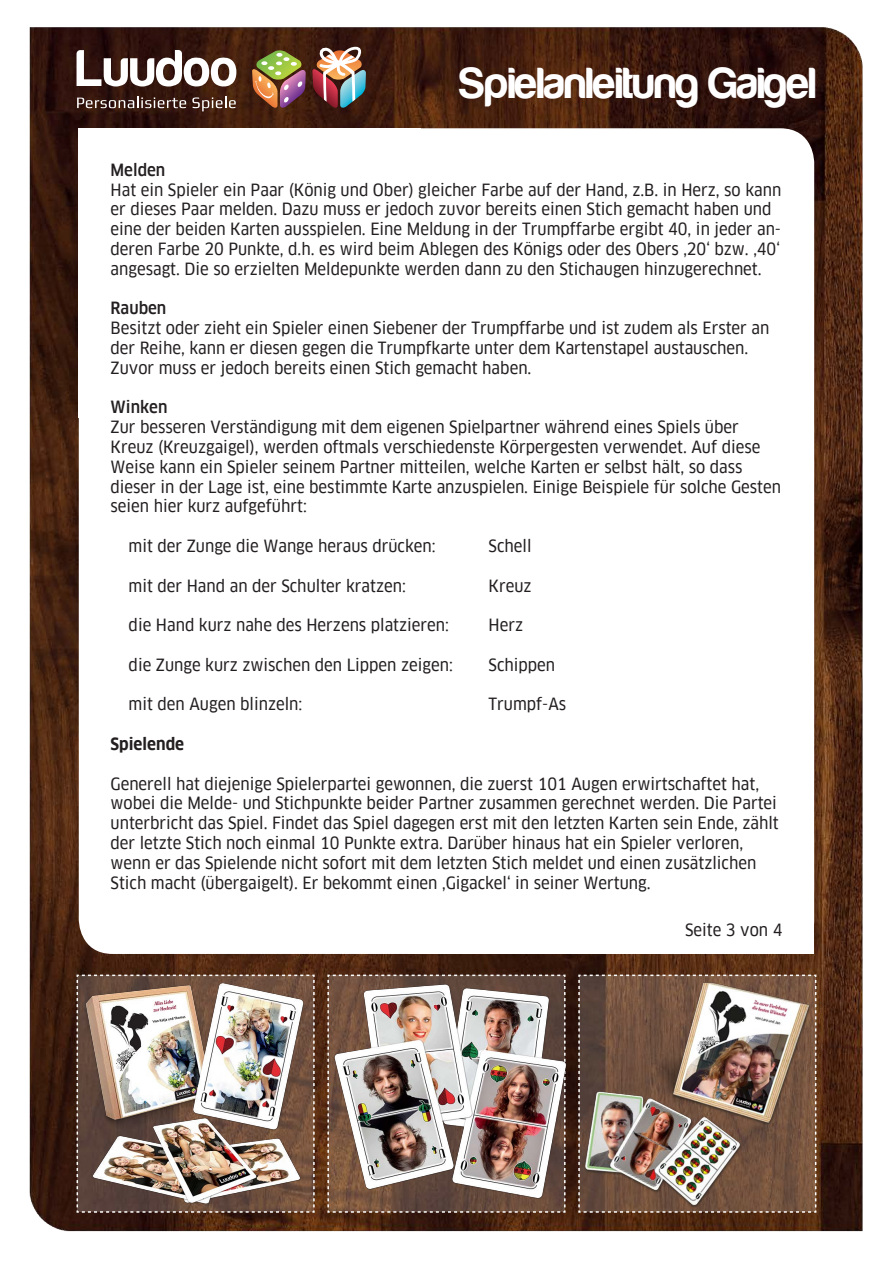
<style>
.page{position:relative;width:893px;height:1263px;background:#fff}
.page>*{position:absolute;margin:0;border:0;box-sizing:border-box;transform-origin:0 0}
.t1{font:45px "Harabara";color:#fff}
.t2{font:16.5px/19.8px "Clan Narrow News";color:#231f20}
.t3{font:500 16.5px "Clan Narrow";color:#231f20}
.t4{font:700 16.5px "Clan Narrow";color:#231f20}
</style>
<div class="page">
<img style="left:29px;top:27px;width:834px;height:1205px">
<svg style="left:252px;top:50px;width:54px;height:59px;background:#927350"></svg>
<svg style="left:312px;top:47px;width:54px;height:62px"></svg>
<svg style="left:77px;top:50px;width:159px;height:37px"></svg>
<svg style="left:77px;top:97px;width:109px;height:11px"></svg>
<svg style="left:192px;top:97px;width:44px;height:14px"></svg>
<div style="left:79px;top:128px;width:735px;height:826px;background:#fff;border-radius:34px"></div>
<div style="left:79px;top:128px;width:342px;height:290px;background:#fff"></div>
<div style="left:408px;top:609px;width:406px;height:345px;background:#fff"></div>
<svg style="left:76px;top:974px;width:239px;height:239px;background:#765b4d"></svg>
<svg style="left:327px;top:974px;width:239px;height:239px;background:#826655"></svg>
<svg style="left:578px;top:974px;width:239px;height:239px;background:#897163"></svg>
<img style="left:81px;top:981px;width:225px;height:225px">
<img style="left:582px;top:977px;width:232px;height:234px">
<img style="left:333px;top:973px;width:235px;height:236px">
<p class="t1" style="left:459px;top:60px;width:359px">Spielanleitung Gaigel</p>
<p class="t3" style="left:111px;top:161px;width:56px">Melden</p>
<p class="t2" style="left:111px;top:180px;width:672px">Hat ein Spieler ein Paar (König und Ober) gleicher Farbe auf der Hand, z.B. in Herz, so kann er dieses Paar melden. Dazu muss er jedoch zuvor bereits einen Stich gemacht haben und eine der beiden Karten ausspielen. Eine Meldung in der Trumpffarbe ergibt 40, in jeder an&shy;deren Farbe 20 Punkte, d.h. es wird beim Ablegen des Königs oder des Obers ‚20‘ bzw. ‚40‘ angesagt. Die so erzielten Meldepunkte werden dann zu den Stichaugen hinzugerechnet.</p>
<p class="t3" style="left:111px;top:299px;width:57px">Rauben</p>
<p class="t2" style="left:111px;top:318px;width:660px">Besitzt oder zieht ein Spieler einen Siebener der Trumpffarbe und ist zudem als Erster an der Reihe, kann er diesen gegen die Trumpfkarte unter dem Kartenstapel austauschen.<br>Zuvor muss er jedoch bereits einen Stich gemacht haben.</p>
<p class="t3" style="left:111px;top:398px;width:58px">Winken</p>
<p class="t2" style="left:111px;top:417px;width:672px">Zur besseren Verständigung mit dem eigenen Spielpartner während eines Spiels über Kreuz (Kreuzgaigel), werden oftmals verschiedenste Körpergesten verwendet. Auf diese Weise kann ein Spieler seinem Partner mitteilen, welche Karten er selbst hält, so dass dieser in der Lage ist, eine bestimmte Karte anzuspielen. Einige Beispiele für solche Gesten seien hier kurz aufgeführt:</p>
<p class="t2" style="left:129px;top:536px;width:308px">mit der Zunge die Wange heraus drücken:</p>
<p class="t2" style="left:489px;top:536px;width:44px">Schell</p>
<p class="t2" style="left:129px;top:576px;width:279px">mit der Hand an der Schulter kratzen:</p>
<p class="t2" style="left:489px;top:576px;width:44px">Kreuz</p>
<p class="t2" style="left:129px;top:615px;width:322px">die Hand kurz nahe des Herzens platzieren:</p>
<p class="t2" style="left:489px;top:615px;width:36px">Herz</p>
<p class="t2" style="left:129px;top:655px;width:326px">die Zunge kurz zwischen den Lippen zeigen:</p>
<p class="t2" style="left:489px;top:655px;width:68px">Schippen</p>
<p class="t2" style="left:129px;top:694px;width:175px">mit den Augen blinzeln:</p>
<p class="t2" style="left:489px;top:694px;width:79px">Trumpf-As</p>
<p class="t4" style="left:111px;top:735px;width:75px">Spielende</p>
<p class="t2" style="left:111px;top:774px;width:670px">Generell hat diejenige Spielerpartei gewonnen, die zuerst 101 Augen erwirtschaftet hat, wobei die Melde- und Stichpunkte beider Partner zusammen gerechnet werden. Die Partei unterbricht das Spiel. Findet das Spiel dagegen erst mit den letzten Karten sein Ende, zählt der letzte Stich noch einmal 10 Punkte extra. Darüber hinaus hat ein Spieler verloren, wenn er das Spielende nicht sofort mit dem letzten Stich meldet und einen zusätzlichen Stich macht (übergaigelt). Er bekommt einen ‚Gigackel‘ in seiner Wertung.</p>
<p class="t2" style="left:685px;top:920px;width:99px">Seite 3 von 4</p>
</div>
